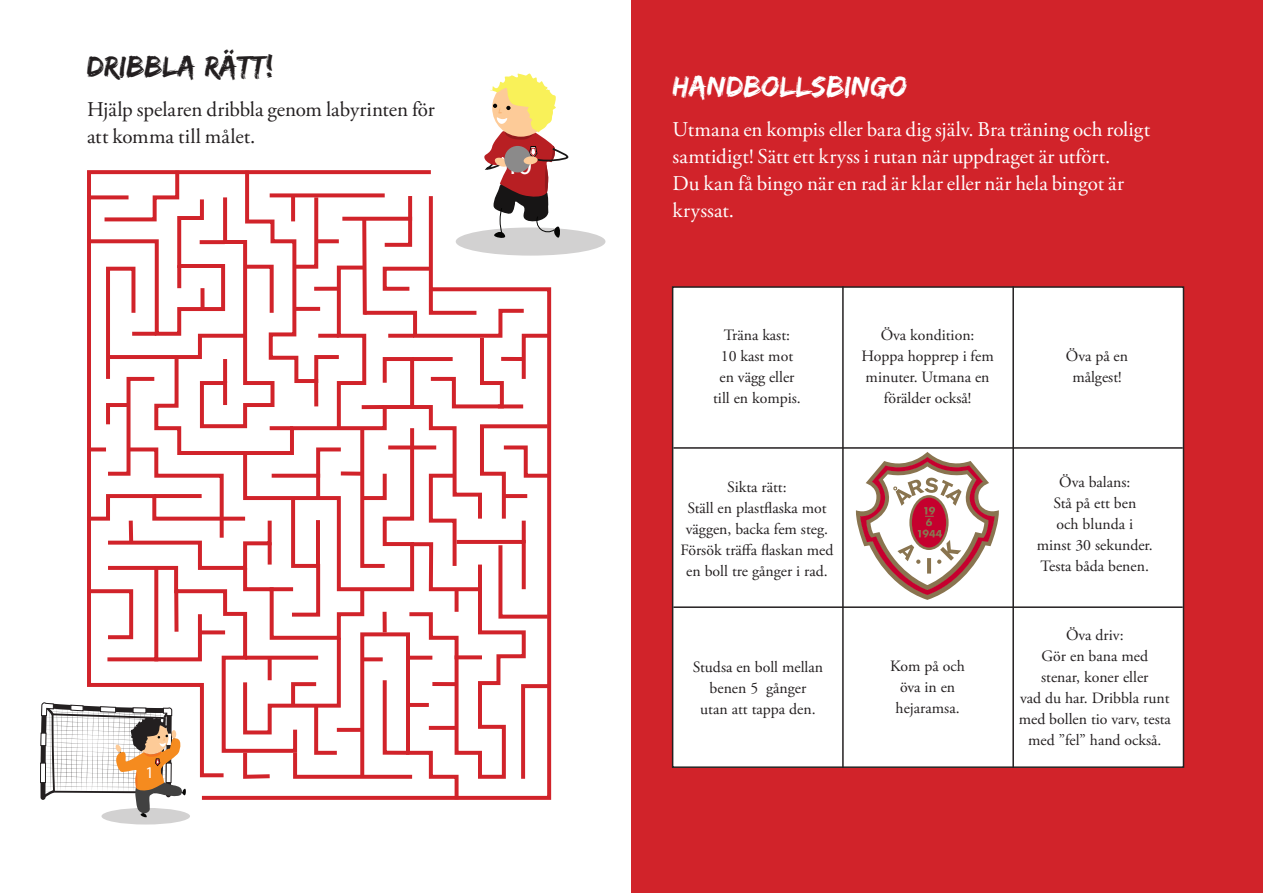
<style>
.page{position:relative;width:1263px;height:893px;background:#fff}
.page>*{position:absolute;margin:0;border:0;box-sizing:border-box;transform-origin:0 0}
.Rubrik_Handboll{font:30px "Edo SZ";letter-spacing:.01em;color:#fff}
.Rubrik_Handboll-2{font:30px "Edo SZ";letter-spacing:.01em;color:#231f20}
.t1{font:27.75px "Myriad Pro";color:#fff}
.Brödtext{font:21px/27px "Adobe Garamond Pro";color:#fff}
.Brödtext-2{font:21px/27px "Adobe Garamond Pro";color:#231f20}
.t2{font:16.5px "Myriad Pro";color:#fff}
.t3{font:15.75px/21px "Adobe Garamond Pro";color:#231f20;text-align:center}
</style>
<div class="page">
<div style="left:631px;top:0;width:632px;height:893px;background:#d1232a"></div>
<div style="left:456px;top:227px;width:149px;height:29px;background:#d2d1d1;border-radius:50%"></div>
<div style="left:101px;top:808px;width:89px;height:16px;background:#d2d1d1;border-radius:50%"></div>
<svg style="left:40px;top:74px;width:532px;height:744px"></svg>
<div style="left:673px;top:287px;width:510px;height:480px;background:#fff"></div>
<div style="left:672px;top:286px;width:512px;height:482px;border:2px solid #231f20"></div>
<hr style="left:842px;top:286px;width:2px;height:482px;background:#231f20">
<hr style="left:1012px;top:286px;width:2px;height:482px;background:#231f20">
<hr style="left:673px;top:606px;width:510px;height:2px;background:#231f20">
<hr style="left:673px;top:447px;width:510px;height:2px;background:#231f20">
<svg style="left:856px;top:452px;width:143px;height:148px"></svg>
<p class="Rubrik_Handboll-2" style="left:87px;top:49px;width:188px">DRIBBLA RÄTT!</p>
<p class="Brödtext-2" style="left:87px;top:96px;width:349px">Hjälp spelaren dribbla genom labyrinten för att komma till målet.</p>
<p class="t1" style="left:505px;top:147px;width:28px">10</p>
<p class="t2" style="left:145px;top:762px;width:10px">1</p>
<p class="Rubrik_Handboll" style="left:673px;top:69px;width:236px">HANDBOLLSBINGO</p>
<p class="Brödtext" style="left:673px;top:117px;width:479px">Utmana en kompis eller bara dig själv. Bra träning och roligt samtidigt! Sätt ett kryss i rutan när uppdraget är utfört.<br>Du kan få bingo när en rad är klar eller när hela bingot är kryssat.</p>
<p class="t3" style="left:724px;top:325px;width:68px">Träna kast:</p>
<p class="t3" style="left:719px;top:346px;width:76px;text-align:left">10 kast mot en vägg eller</p>
<p class="t3" style="left:713px;top:388px;width:89px">till en kompis.</p>
<p class="t3" style="left:727px;top:477px;width:61px">Sikta rätt:</p>
<p class="t3" style="left:680px;top:498px;width:155px">Ställ en plastflaska mot väggen, backa fem steg.<br>Försök träffa flaskan med en boll tre gånger i rad.</p>
<p class="t3" style="left:693px;top:657px;width:132px">Studsa en boll mellan</p>
<p class="t3" style="left:700px;top:678px;width:117px">benen 5 gånger utan att tappa den.</p>
<p class="t3" style="left:881px;top:325px;width:95px">Öva kondition:</p>
<p class="t3" style="left:861px;top:346px;width:134px">Hoppa hopprep i fem minuter. Utmana en förälder också!</p>
<p class="t3" style="left:1066px;top:346px;width:64px">Öva på en</p>
<p class="t3" style="left:1072px;top:367px;width:51px">målgest!</p>
<p class="t3" style="left:890px;top:656px;width:76px">Kom på och öva in en hejaramsa.</p>
<p class="t3" style="left:1059px;top:472px;width:73px">Öva balans:</p>
<p class="t3" style="left:1037px;top:493px;width:117px">Stå på ett ben<br>och blunda i<br>minst 30 sekunder.<br>Testa båda benen.</p>
<p class="t3" style="left:1066px;top:625px;width:59px">Öva driv:</p>
<p class="t3" style="left:1019px;top:646px;width:154px">Gör en bana med<br>stenar, koner eller<br>vad du har. Dribbla runt med bollen tio varv, testa med ”fel” hand också.</p>
</div>
